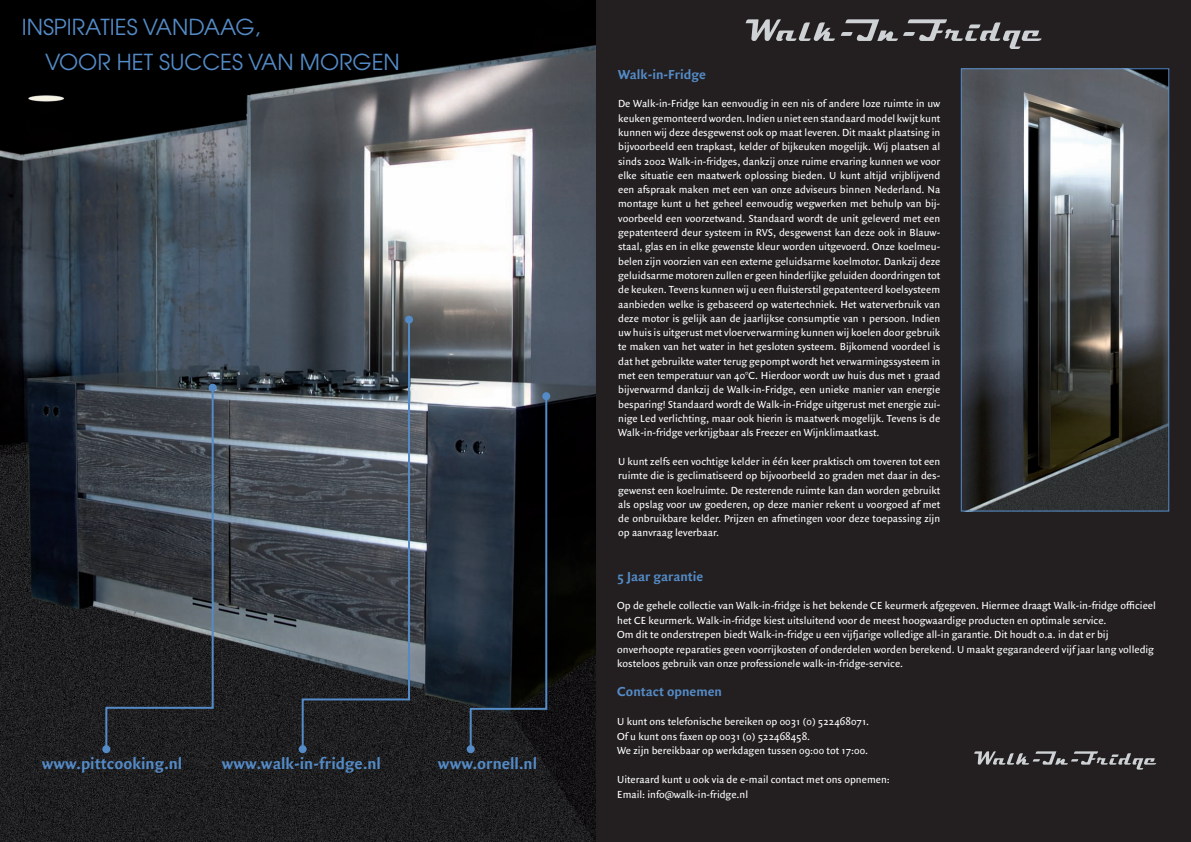
<style>
.page{position:relative;width:1191px;height:842px;background:#fff}
.page>*{position:absolute;margin:0;border:0;box-sizing:border-box;transform-origin:0 0}
.t1{font:22px/35px "Avant Garde";color:#548bc7}
.t2{font:700 17px "Quadraat Sans";color:#548bc7}
.t3{font:700 14px "Quadraat Sans";color:#548bc7}
.t4{font:11px/14.3px "Quadraat Sans";color:#fff}
</style>
<div class="page">
<div style="left:595px;top:0;width:596px;height:842px;background:#231f20"></div>
<img style="left:0;top:0;width:595px;height:842px">
<svg style="left:974px;top:751px;width:182px;height:19px"></svg>
<svg style="left:745px;top:19px;width:296px;height:30px"></svg>
<img style="left:962px;top:70px;width:205px;height:439px">
<div style="left:960px;top:68px;width:209px;height:443px;border:1px solid #548bc7"></div>
<svg style="left:104px;top:386px;width:111px;height:365px;background:#373c42"></svg>
<div style="left:209px;top:384px;width:8px;height:8px;background:#548bc7;border-radius:50%"></div>
<div style="left:102px;top:745px;width:8px;height:8px;background:#548bc7;border-radius:50%"></div>
<svg style="left:301px;top:318px;width:110px;height:433px;background:#474d54"></svg>
<div style="left:405px;top:316px;width:8px;height:8px;background:#548bc7;border-radius:50%"></div>
<div style="left:299px;top:745px;width:8px;height:8px;background:#548bc7;border-radius:50%"></div>
<svg style="left:469px;top:394px;width:79px;height:357px;background:#202730"></svg>
<div style="left:542px;top:392px;width:8px;height:8px;background:#548bc7;border-radius:50%"></div>
<div style="left:467px;top:745px;width:8px;height:8px;background:#548bc7;border-radius:50%"></div>
<div style="left:277px;top:33px;width:70px;height:32px;background:#010001"></div>
<h1 class="t1" style="left:45px;top:9px;width:356px;text-indent:-23px">INSPIRATIES VANDAAG,<br>VOOR HET SUCCES VAN MORGEN</h1>
<h2 class="t2" style="left:42px;top:754px;width:142px">www.pittcooking.nl</h2>
<h2 class="t2" style="left:222px;top:754px;width:161px">www.walk-in-fridge.nl</h2>
<h2 class="t2" style="left:438px;top:754px;width:101px">www.ornell.nl</h2>
<p class="t3" style="left:618px;top:66px;width:89px">Walk-in-Fridge</p>
<p class="t4" style="left:618px;top:97px;width:324px;text-align:justify">De Walk-in-Fridge kan eenvoudig in een nis of andere loze ruimte in uw keuken gemonteerd worden. Indien u niet een standaard model kwijt kunt kunnen wij deze desgewenst ook op maat leveren. Dit maakt plaatsing in bijvoorbeeld een trapkast, kelder of bijkeuken mogelijk. Wij plaatsen al sinds 2002 Walk-in-fridges, dankzij onze ruime ervaring kunnen we voor elke situatie een maatwerk oplossing bieden. U kunt altijd vrijblijvend een afspraak maken met een van onze adviseurs binnen Nederland. Na montage kunt u het geheel eenvoudig wegwerken met behulp van bij&shy;voorbeeld een voorzetwand. Standaard wordt de unit geleverd met een gepatenteerd deur systeem in RVS, desgewenst kan deze ook in Blauw&shy;staal, glas en in elke gewenste kleur worden uitgevoerd. Onze koelmeu&shy;belen zijn voorzien van een externe geluidsarme koelmotor. Dankzij deze geluidsarme motoren zullen er geen hinderlijke geluiden doordringen tot de keuken. Tevens kunnen wij u een fluisterstil gepatenteerd koelsysteem aanbieden welke is gebaseerd op watertechniek. Het waterverbruik van deze motor is gelijk aan de jaarlijkse consumptie van 1 persoon. Indien uw huis is uitgerust met vloerverwarming kunnen wij koelen door gebruik te maken van het water in het gesloten systeem. Bijkomend voordeel is dat het gebruikte water terug gepompt wordt het verwarmingssysteem in met een temperatuur van 40°C. Hierdoor wordt uw huis dus met 1 graad bijverwarmd dankzij de Walk-in-Fridge, een unieke manier van energie besparing! Standaard wordt de Walk-in-Fridge uitgerust met energie zui&shy;nige Led verlichting, maar ook hierin is maatwerk mogelijk. Tevens is de Walk-in-fridge verkrijgbaar als Freezer en Wijnklimaatkast.</p>
<p class="t4" style="left:618px;top:454px;width:324px;text-align:justify">U kunt zelfs een vochtige kelder in één keer praktisch om toveren tot een ruimte die is geclimatiseerd op bijvoorbeeld 20 graden met daar in des&shy;gewenst een koelruimte. De resterende ruimte kan dan worden gebruikt als opslag voor uw goederen, op deze manier rekent u voorgoed af met de onbruikbare kelder. Prijzen en afmetingen voor deze toepassing zijn op aanvraag leverbaar.</p>
<p class="t3" style="left:617px;top:568px;width:88px">5 Jaar garantie</p>
<p class="t4" style="left:617px;top:599px;width:540px">Op de gehele collectie van Walk-in-fridge is het bekende CE keurmerk afgegeven. Hiermee draagt Walk-in-fridge officieel het CE keurmerk. Walk-in-fridge kiest uitsluitend voor de meest hoogwaardige producten en optimale service.<br>Om dit te onderstrepen biedt Walk-in-fridge u een vijfjarige volledige all-in garantie. Dit houdt o.a. in dat er bij onverhoopte reparaties geen voorrijkosten of onderdelen worden berekend. U maakt gegarandeerd vijf jaar lang volledig kosteloos gebruik van onze professionele walk-in-fridge-service.</p>
<p class="t3" style="left:617px;top:684px;width:106px">Contact opnemen</p>
<p class="t4" style="left:617px;top:715px;width:253px">U kunt ons telefonische bereiken op 0031 (0) 522468071.<br>Of u kunt ons faxen op 0031 (0) 522468458.<br>We zijn bereikbaar op werkdagen tussen 09:00 tot 17:00.</p>
<p class="t4" style="left:617px;top:773px;width:274px">Uiteraard kunt u ook via de e-mail contact met ons opnemen:<br>Email: info@walk-in-fridge.nl</p>
</div>
